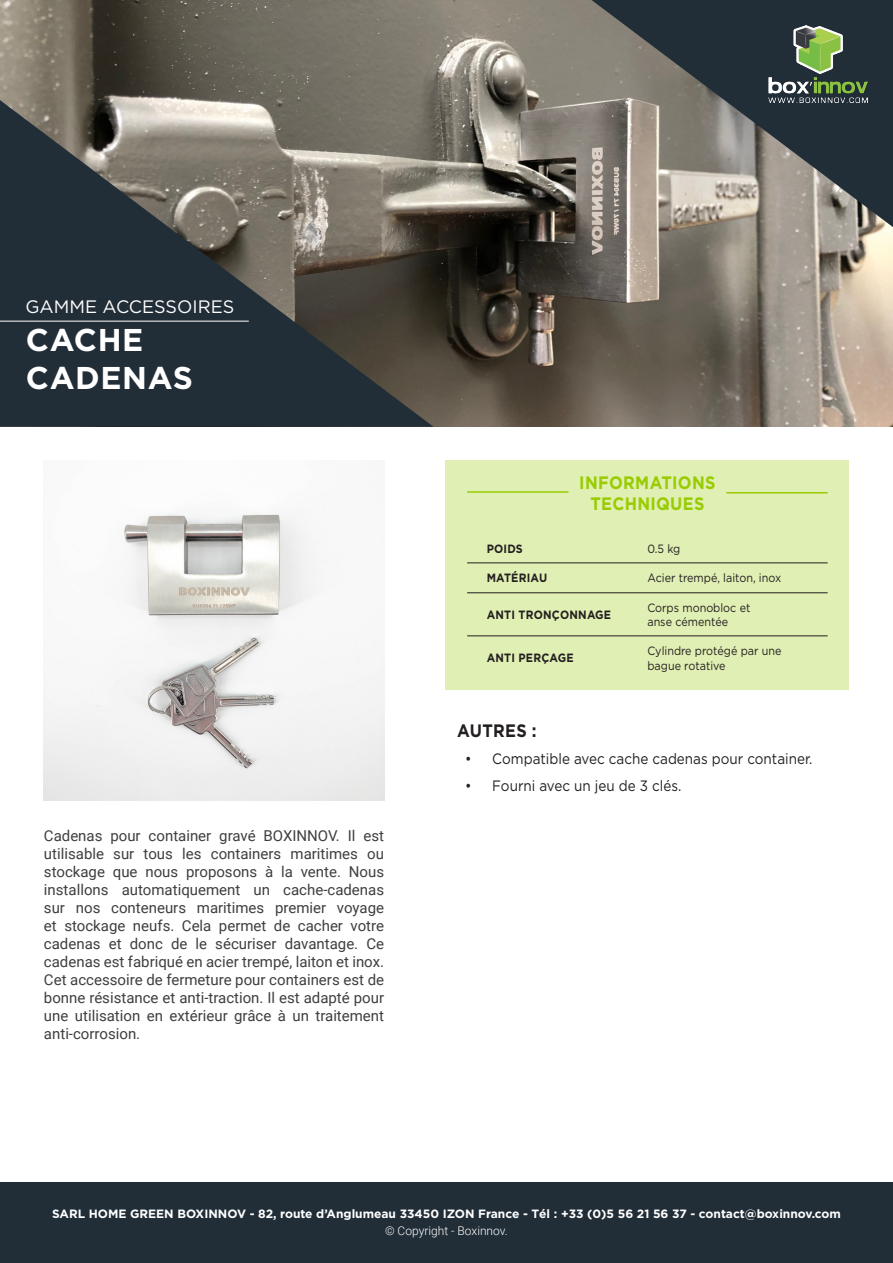
<style>
.page{position:relative;width:893px;height:1263px;background:#fff}
.page>*{position:absolute;margin:0;border:0;box-sizing:border-box;transform-origin:0 0}
.t1{font:700 31.5px "Gotham Pro";letter-spacing:.02em;color:#fff}
.t2{font:700 18px/21.6px "Gotham Pro";letter-spacing:.02em;color:#9c0;text-align:center;scale:.9 1}
.t3{font:18px "Gotham Pro";color:#fff}
.t4{font:700 18px "Gotham Pro";letter-spacing:.02em;color:#231f20;scale:.9 1}
.t5{font:15px/18px "Roboto";color:#3e3e3f;text-align:justify}
.t6{font:15px "Gotham Pro";color:#231f20;scale:.9 1}
.t7{font:700 12px "Gotham Pro";color:#fff}
.t8{font:12px/14.4px "Gotham Pro";color:#231f20;scale:.9 1}
.t9{font:700 12px "Gotham Pro";letter-spacing:.02em;color:#231f20;scale:.9 1}
.t10{font:300 12px "Roboto";color:#fff}
</style>
<div class="page">
<div style="left:446px;top:461px;width:403px;height:229px;background:#e0efb3"></div>
<img style="left:0;top:0;width:893px;height:427px">
<svg style="left:592px;top:0;width:301px;height:227px;background:#666765"></svg>
<svg style="left:0;top:100px;width:434px;height:327px;background:#4d4f4f"></svg>
<div style="left:0;top:1182px;width:893px;height:81px;background:#212d37"></div>
<hr style="left:0;top:321px;width:249px;height:1px;background:#fff">
<hr style="left:467px;top:491px;width:101px;height:2px;background:#9c0">
<hr style="left:726px;top:492px;width:102px;height:1px;background:#9c0">
<hr style="left:467px;top:563px;width:361px;height:1px;background:#231f20">
<hr style="left:467px;top:592px;width:361px;height:1px;background:#231f20">
<hr style="left:467px;top:636px;width:361px;height:1px;background:#231f20">
<img style="left:44px;top:461px;width:340px;height:340px">
<img style="left:769px;top:26px;width:98px;height:77px">
<p class="t3" style="left:26px;top:297px;width:210px">GAMME ACCESSOIRES</p>
<p class="t1" style="left:26px;top:322px;width:119px">CACHE</p>
<p class="t1" style="left:26px;top:360px;width:169px">CADENAS</p>
<p class="t5" style="left:44px;top:826px;width:342px">Cadenas pour container gravé BOXINNOV. Il est utilisable sur tous les containers maritimes ou stockage que nous proposons à la vente. Nous installons automatiquement un cache-cadenas sur nos conteneurs maritimes premier voyage et stockage neufs. Cela permet de cacher votre cadenas et donc de le sécuriser davantage. Ce cadenas est fabriqué en acier trempé, laiton et inox.<br>Cet accessoire de fermeture pour containers est de bonne résistance et anti-traction. Il est adapté pour une utilisation en extérieur grâce à un traitement anti-corrosion.</p>
<p class="t2" style="left:579px;top:471px;width:153px">INFORMATIONS<br>TECHNIQUES</p>
<p class="t9" style="left:487px;top:542px;width:42px">POIDS</p>
<p class="t9" style="left:487px;top:571px;width:69px">MATÉRIAU</p>
<p class="t9" style="left:487px;top:607px;width:140px">ANTI TRONÇONNAGE</p>
<p class="t9" style="left:487px;top:651px;width:98px">ANTI PERÇAGE</p>
<p class="t4" style="left:457px;top:720px;width:90px">AUTRES :</p>
<p class="t8" style="left:647px;top:541px;width:38px">0.5 kg</p>
<p class="t8" style="left:647px;top:571px;width:150px">Acier trempé, laiton, inox</p>
<p class="t8" style="left:647px;top:600px;width:116px">Corps monobloc et anse cémentée</p>
<p class="t8" style="left:647px;top:644px;width:151px">Cylindre protégé par une bague rotative</p>
<p class="t6" style="left:465px;top:750px;width:387px">• Compatible avec cache cadenas pour container.</p>
<p class="t6" style="left:465px;top:777px;width:242px">• Fourni avec un jeu de 3 clés.</p>
<p class="t7" style="left:52px;top:1207px;width:790px">SARL HOME GREEN BOXINNOV - 82, route d’Anglumeau 33450 IZON France - Tél : +33 (0)5 56 21 56 37 - contact@boxinnov.com</p>
<p class="t10" style="left:385px;top:1222px;width:124px">© Copyright - Boxinnov.</p>
</div>
